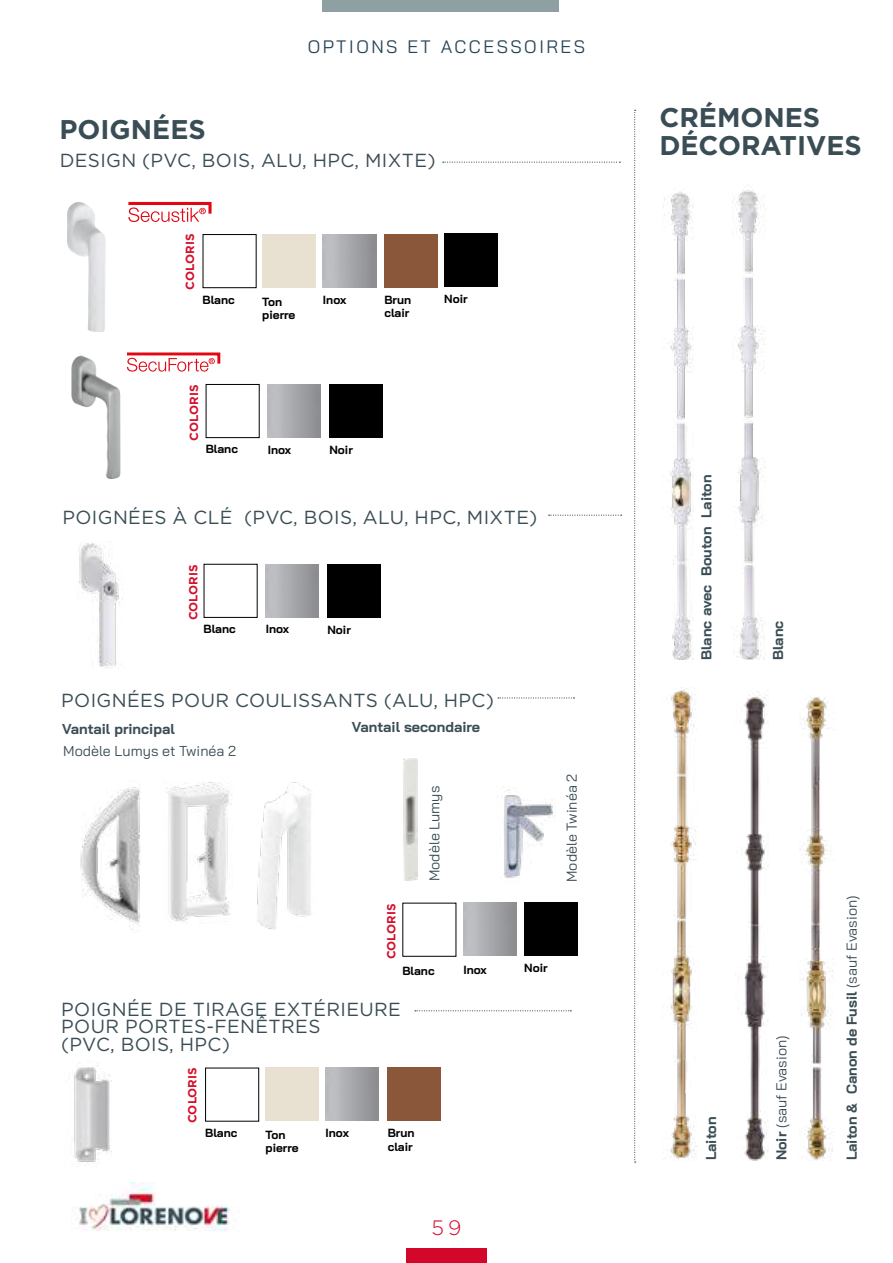
<style>
.page{position:relative;width:893px;height:1263px;background:#fff}
.page>*{position:absolute;margin:0;border:0;box-sizing:border-box;transform-origin:0 0}
.t1{font:700 27px/28.3px "Gotham";color:#3a4d55}
.t2{font:300 20.85px "Gotham Pro";color:#d3072a}
.t3{font:18.9px/17.5px "Gotham Pro";letter-spacing:.02em;color:#3a4d55}
.t4{font:18px "Bai Jamjuree";letter-spacing:.14em;color:#274557}
.t5{font:700 14.4px "Bai Jamjuree";color:#3a4d55}
.t6{font:14.4px "Bai Jamjuree";color:#3a4d55}
.t7{font:700 11.85px/13.5px "Bai Jamjuree";color:#000}
.t8{font:700 11.85px "Gotham";color:#d5112c}
.s1{font-weight:700}
.s2{font-weight:400}
</style>
<div class="page">
<div style="left:406px;top:1248px;width:81px;height:15px;background:#d3072a"></div>
<img style="left:76px;top:1182px;width:154px;height:50px">
<div style="left:323px;top:0;width:236px;height:12px;background:#8fa0a3"></div>
<svg style="left:498px;top:697px;width:76px;height:1px"></svg>
<svg style="left:415px;top:1010px;width:156px;height:1px"></svg>
<svg style="left:634px;top:110px;width:2px;height:1052px"></svg>
<img style="left:257px;top:782px;width:55px;height:147px">
<img style="left:663px;top:191px;width:30px;height:469px">
<img style="left:732px;top:190px;width:34px;height:470px">
<img style="left:670px;top:687px;width:27px;height:472px">
<img style="left:738px;top:692px;width:30px;height:468px">
<img style="left:800px;top:696px;width:34px;height:464px">
<img style="left:403px;top:758px;width:14px;height:122px">
<img style="left:497px;top:786px;width:58px;height:92px">
<div style="left:203px;top:234px;width:54px;height:54px;border:1px solid #000"></div>
<div style="left:384px;top:234px;width:54px;height:53px;background:#8a573b"></div>
<div style="left:444px;top:234px;width:53px;height:53px;background:#000"></div>
<div style="left:262px;top:235px;width:53px;height:53px;background:#e8e0d1"></div>
<div style="left:524px;top:903px;width:53px;height:53px;background:#000"></div>
<img style="left:73px;top:1062px;width:39px;height:101px">
<div style="left:205px;top:1068px;width:54px;height:53px;border:1px solid #000"></div>
<div style="left:388px;top:1068px;width:53px;height:53px;background:#8a573b"></div>
<div style="left:266px;top:1068px;width:53px;height:53px;background:#e8e0d1"></div>
<img style="left:80px;top:787px;width:60px;height:143px">
<img style="left:166px;top:782px;width:66px;height:140px">
<div style="left:327px;top:565px;width:54px;height:53px;background:#000"></div>
<img style="left:67px;top:202px;width:39px;height:130px">
<svg style="left:128px;top:202px;width:84px;height:20px"></svg>
<svg style="left:127px;top:352px;width:93px;height:20px"></svg>
<img style="left:71px;top:356px;width:49px;height:123px">
<div style="left:206px;top:384px;width:54px;height:54px;border:1px solid #000"></div>
<div style="left:329px;top:385px;width:54px;height:53px;background:#000"></div>
<img style="left:78px;top:543px;width:42px;height:125px">
<svg style="left:549px;top:515px;width:73px;height:1px"></svg>
<svg style="left:443px;top:162px;width:177px;height:1px"></svg>
<h1 class="t1" style="left:60px;top:115px;width:148px">POIGNÉES</h1>
<p class="t4" style="left:308px;top:31px;width:279px">OPTIONS ET ACCESSOIRES</p>
<p class="t3" style="left:60px;top:151px;width:377px">DESIGN (PVC, BOIS, ALU, HPC, MIXTE)</p>
<p class="t8" style="left:183px;top:289px;width:57px;rotate:-90deg">COLORIS</p>
<p class="t7" style="left:262px;top:295px;width:21px">Ton</p>
<p class="t7" style="left:444px;top:293px;width:25px">Noir</p>
<p class="t7" style="left:262px;top:308px;width:35px">pierre</p>
<p class="t7" style="left:203px;top:293px;width:34px">Blanc</p>
<p class="t7" style="left:323px;top:293px;width:25px">Inox</p>
<p class="t7" style="left:384px;top:293px;width:28px">Brun clair</p>
<p class="t8" style="left:187px;top:440px;width:57px;rotate:-90deg">COLORIS</p>
<p class="t7" style="left:206px;top:442px;width:34px">Blanc</p>
<p class="t7" style="left:268px;top:443px;width:25px">Inox</p>
<p class="t7" style="left:329px;top:444px;width:25px">Noir</p>
<p class="t3" style="left:62px;top:508px;width:476px">POIGNÉES À CLÉ (PVC, BOIS, ALU, HPC, MIXTE)</p>
<p class="t8" style="left:186px;top:620px;width:57px;rotate:-90deg">COLORIS</p>
<p class="t7" style="left:204px;top:622px;width:34px">Blanc</p>
<p class="t7" style="left:266px;top:622px;width:25px">Inox</p>
<p class="t7" style="left:327px;top:623px;width:25px">Noir</p>
<p class="t3" style="left:61px;top:692px;width:434px">POIGNÉES POUR COULISSANTS (ALU, HPC)</p>
<p class="t5" style="left:62px;top:720px;width:114px">Vantail principal</p>
<p class="t6" style="left:63px;top:738px;width:174px">Modèle Lumys et Twinéa 2</p>
<p class="t5" style="left:352px;top:718px;width:130px">Vantail secondaire</p>
<p class="t8" style="left:385px;top:959px;width:57px;rotate:-90deg">COLORIS</p>
<p class="t6" style="left:422px;top:881px;width:97px;rotate:-90deg">Modèle Lumys</p>
<p class="t7" style="left:402px;top:964px;width:34px">Blanc</p>
<p class="t7" style="left:463px;top:963px;width:25px">Inox</p>
<p class="t3" style="left:61px;top:1000px;width:341px">POIGNÉE DE TIRAGE EXTÉRIEURE<br>POUR PORTES-FENÊTRES<br>(PVC, BOIS, HPC)</p>
<p class="t8" style="left:186px;top:1123px;width:57px;rotate:-90deg">COLORIS</p>
<p class="t7" style="left:205px;top:1126px;width:34px">Blanc</p>
<p class="t7" style="left:325px;top:1126px;width:25px">Inox</p>
<p class="t7" style="left:388px;top:1126px;width:28px">Brun clair</p>
<p class="t7" style="left:266px;top:1128px;width:35px">Ton pierre</p>
<p class="t2" style="left:432px;top:1216px;width:31px">59</p>
<p class="t6" style="left:559px;top:882px;width:110px;rotate:-90deg">Modèle Twinéa 2</p>
<p class="t7" style="left:524px;top:961px;width:25px">Noir</p>
<h1 class="t1" style="left:659px;top:103px;width:204px">CRÉMONES<br>DÉCORATIVES</h1>
<p class="t5" style="left:698px;top:660px;width:187px;rotate:-90deg">Blanc avec Bouton Laiton</p>
<p class="t5" style="left:770px;top:660px;width:41px;rotate:-90deg">Blanc</p>
<p class="t5" style="left:703px;top:1160px;width:45px;rotate:-90deg">Laiton</p>
<p class="t6" style="left:769px;top:1160px;width:126px;rotate:-90deg"><span class="s1">Noir</span> (sauf Evasion)</p>
<p class="t5" style="left:843px;top:1160px;width:266px;rotate:-90deg">Laiton &amp; Canon de Fusil <span class="s2">(sauf Evasion)</span></p>
</div>
